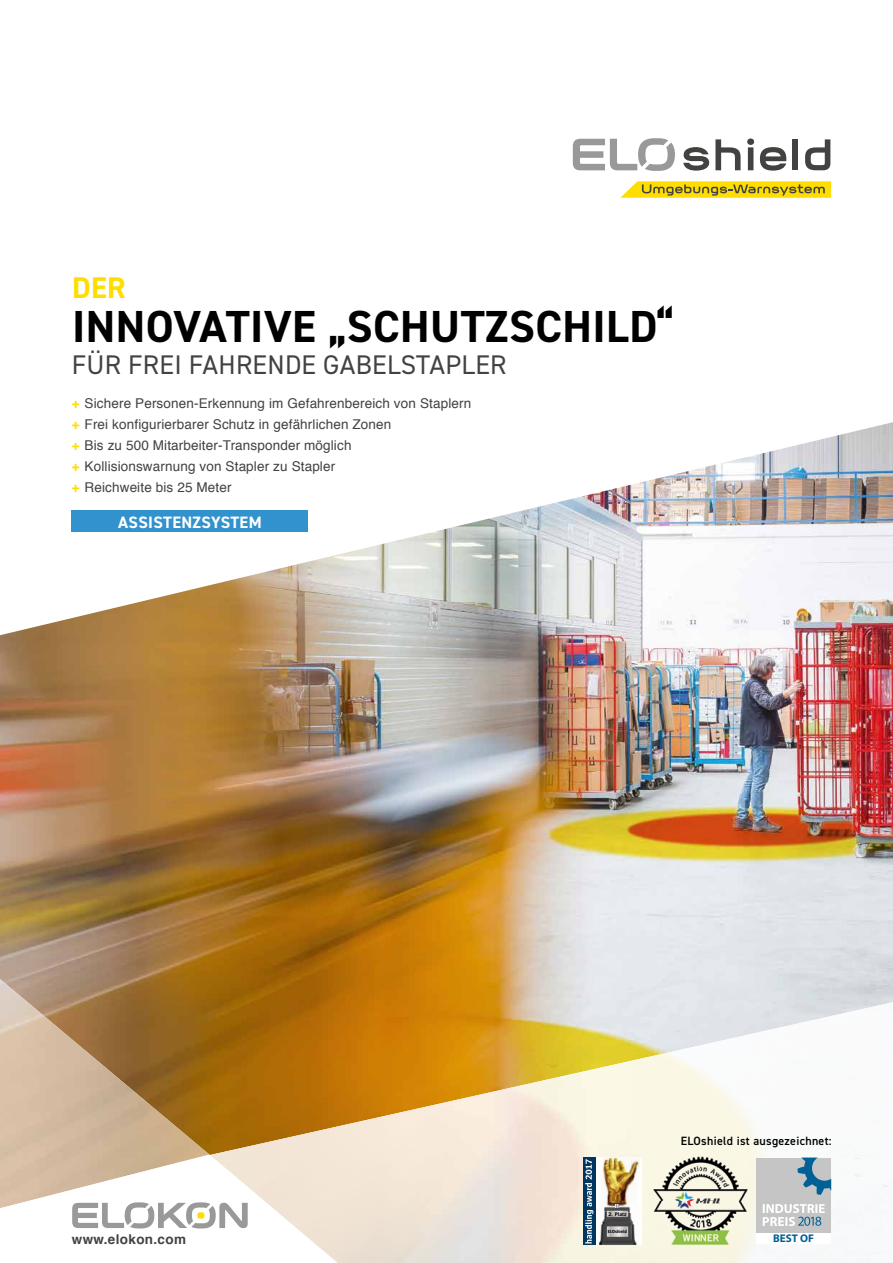
<style>
.page{position:relative;width:893px;height:1263px;background:#fff}
.page>*{position:absolute;margin:0;border:0;box-sizing:border-box;transform-origin:0 0}
.t1{font:700 45px "DIN2014";letter-spacing:.01em;color:#000}
.t2{font:700 30px "DIN2014";color:#fedd00}
.t3{font:27px "DIN2014";letter-spacing:.01em;color:#424241}
.t4{font:700 16.5px "DIN2014";letter-spacing:.02em;color:#fff}
.t5{font:13.5px/21px "Helvetica";letter-spacing:.01em;color:#424241}
.t6{font:700 13.5px "Helvetica";letter-spacing:.025em;color:#424241}
.t7{font:600 12px "DIN2014";letter-spacing:.025em;color:#000}
.t8{font:700 11.1px "Myriad Pro";color:#016095}
.t9{font:700 5.4px "Bosis Std";color:#000}
.t10{font:700 4.65px "Bosis Std";color:#000}
.s1{font-weight:700;color:#fedd00}
</style>
<div class="page">
<img style="left:0;top:635px;width:893px;height:519px">
<svg style="left:1px;top:138px;width:892px;height:497px"></svg>
<img style="left:630px;top:1002px;width:263px;height:156px">
<img style="left:420px;top:1061px;width:211px;height:202px">
<img style="left:210px;top:1108px;width:210px;height:103px">
<img style="left:0;top:979px;width:209px;height:175px">
<div style="left:72px;top:511px;width:236px;height:21px;background:#3292ce"></div>
<svg style="left:573px;top:138px;width:102px;height:33px"></svg>
<svg style="left:683px;top:147px;width:26px;height:24px"></svg>
<svg style="left:715px;top:139px;width:26px;height:31px"></svg>
<svg style="left:747px;top:139px;width:7px;height:31px"></svg>
<svg style="left:760px;top:147px;width:26px;height:24px"></svg>
<div style="left:792px;top:139px;width:6px;height:31px;background:#424241"></div>
<svg style="left:805px;top:139px;width:25px;height:31px"></svg>
<svg style="left:620px;top:181px;width:211px;height:17px"></svg>
<img style="left:0;top:1012px;width:1px;height:33px">
<svg style="left:0;top:1154px;width:338px;height:109px"></svg>
<hr style="left:0;top:525px;width:1px;height:282px;background:#ededed">
<svg style="left:595px;top:1157px;width:46px;height:88px"></svg>
<img style="left:603px;top:1151px;width:38px;height:6px">
<img style="left:600px;top:1157px;width:40px;height:48px">
<img style="left:597px;top:1205px;width:42px;height:42px">
<img style="left:600px;top:1205px;width:38px;height:8px">
<svg style="left:607px;top:1226px;width:21px;height:11px"></svg>
<svg style="left:607px;top:1205px;width:21px;height:12px"></svg>
<div style="left:583px;top:1157px;width:12px;height:88px;background:#003761"></div>
<svg style="left:585px;top:1159px;width:8px;height:84px"></svg>
<div style="left:756px;top:1157px;width:75px;height:75px;background:#c5c5c5"></div>
<svg style="left:797px;top:1157px;width:34px;height:38px"></svg>
<svg style="left:763px;top:1204px;width:62px;height:22px"></svg>
<img style="left:652px;top:1155px;width:97px;height:93px">
<h2 class="t2" style="left:72px;top:268px;width:55px">DER</h2>
<h1 class="t1" style="left:72px;top:296px;width:604px">INNOVATIVE „SCHUTZSCHILD“</h1>
<h3 class="t3" style="left:72px;top:348px;width:436px">FÜR FREI FAHRENDE GABELSTAPLER</h3>
<p class="t5" style="left:72px;top:393px;width:401px"><span class="s1">+</span> Sichere Personen-Erkennung im Gefahrenbereich von Staplern <span class="s1">+</span> Frei konfigurierbarer Schutz in gefährlichen Zonen<br><span class="s1">+</span> Bis zu 500 Mitarbeiter-Transponder möglich<br><span class="s1">+</span> Kollisionswarnung von Stapler zu Stapler<br><span class="s1">+</span> Reichweite bis 25 Meter</p>
<p class="t4" style="left:118px;top:511px;width:145px">ASSISTENZSYSTEM</p>
<p class="t6" style="left:72px;top:1227px;width:116px">www.elokon.com</p>
<p class="t9" style="left:609px;top:1211px;width:19px">2. Platz</p>
<p class="t10" style="left:608px;top:1229px;width:21px">ELOshield</p>
<p class="t7" style="left:681px;top:1133px;width:152px">ELOshield ist ausgezeichnet:</p>
<p class="t8" style="left:773px;top:1231px;width:42px">BEST OF</p>
</div>
